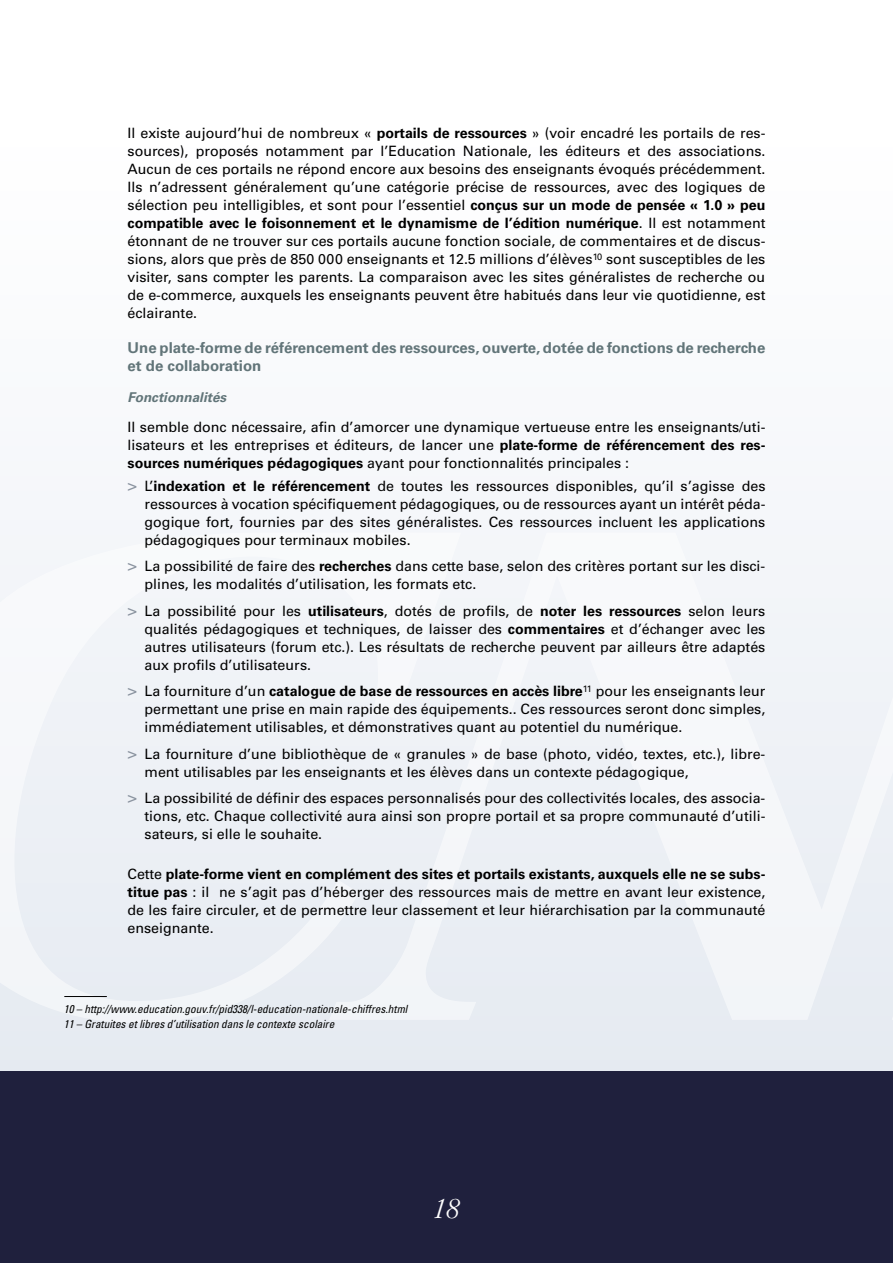
<style>
.page{position:relative;width:893px;height:1263px;background:#fff}
.page>*{position:absolute;margin:0;border:0;box-sizing:border-box;transform-origin:0 0}
.t1{font:italic 300 condensed 30px "Garamond LT";color:#fff}
.t2{font:700 15px/18px "Univers LT";color:#627579}
.t3{font:14.25px/18px "Univers LT";color:#000;text-align:justify}
.t4{font:italic 700 13.5px "Univers LT";color:#627579}
.t5{font:italic condensed 11.25px/15px "Univers LT";color:#000}
.s1{font-weight:700}
.s2{font-size:16.5px;color:#8a939f}
</style>
<div class="page">
<svg style="left:0;top:520px;width:893px;height:551px"></svg>
<div style="left:0;top:1071px;width:893px;height:192px;background:#1f203d"></div>
<svg style="left:0;top:533px;width:461px;height:490px;fill:#eff2f6"></svg>
<svg style="left:329px;top:533px;width:564px;height:487px;fill:#f1f3f8"></svg>
<hr style="left:64px;top:996px;width:43px;height:1px;background:#000">
<p class="t3" style="left:128px;top:124px;width:639px">Il existe aujourd’hui de nombreux « <span class="s1">portails de ressources</span> » (voir encadré les portails de res&shy;sources), proposés notamment par l’Education Nationale, les éditeurs et des associations.<br>Aucun de ces portails ne répond encore aux besoins des enseignants évoqués précédemment.<br>Ils n’adressent généralement qu’une catégorie précise de ressources, avec des logiques de sélection peu intelligibles, et sont pour l’essentiel <span class="s1">conçus sur un mode de pensée « 1.0 » peu compatible avec le foisonnement et le dynamisme de l’édition numérique</span>. Il est notamment étonnant de ne trouver sur ces portails aucune fonction sociale, de commentaires et de discus&shy;sions, alors que près de 850 000 enseignants et 12.5 millions d’élèves<sup>10</sup> sont susceptibles de les visiter, sans compter les parents. La comparaison avec les sites généralistes de recherche ou de e-commerce, auxquels les enseignants peuvent être habitués dans leur vie quotidienne, est éclairante.</p>
<p class="t2" style="left:128px;top:339px;width:639px">Une plate-forme de référencement des ressources, ouverte, dotée de fonctions de recherche et de collaboration</p>
<p class="t4" style="left:128px;top:389px;width:100px">Fonctionnalités</p>
<p class="t3" style="left:128px;top:418px;width:639px">Il semble donc nécessaire, afin d’amorcer une dynamique vertueuse entre les enseignants/uti&shy;lisateurs et les entreprises et éditeurs, de lancer une <span class="s1">plate-forme de référencement des res&shy;sources numériques pédagogiques</span> ayant pour fonctionnalités principales :</p>
<p class="t3" style="left:145px;top:477px;width:622px;text-indent:-17px"><span class="s2">&gt;</span> L’<span class="s1">indexation et le référencement</span> de toutes les ressources disponibles, qu’il s’agisse des ressources à vocation spécifiquement pédagogiques, ou de ressources ayant un intérêt péda&shy;gogique fort, fournies par des sites généralistes. Ces ressources incluent les applications pédagogiques pour terminaux mobiles.</p>
<p class="t3" style="left:145px;top:557px;width:622px;text-indent:-17px"><span class="s2">&gt;</span> La possibilité de faire des <span class="s1">recherches</span> dans cette base, selon des critères portant sur les disci&shy;plines, les modalités d’utilisation, les formats etc.</p>
<p class="t3" style="left:145px;top:602px;width:622px;text-indent:-17px"><span class="s2">&gt;</span> La possibilité pour les <span class="s1">utilisateurs</span>, dotés de profils, de <span class="s1">noter les ressources</span> selon leurs qualités pédagogiques et techniques, de laisser des <span class="s1">commentaires</span> et d’échanger avec les autres utilisateurs (forum etc.). Les résultats de recherche peuvent par ailleurs être adaptés aux profils d’utilisateurs.</p>
<p class="t3" style="left:145px;top:682px;width:622px;text-indent:-17px"><span class="s2">&gt;</span> La fourniture d’un <span class="s1">catalogue de base de ressources en accès libre</span><sup>11</sup> pour les enseignants leur permettant une prise en main rapide des équipements.. Ces ressources seront donc simples, immédiatement utilisables, et démonstratives quant au potentiel du numérique.</p>
<p class="t3" style="left:145px;top:745px;width:622px;text-indent:-17px"><span class="s2">&gt;</span> La fourniture d’une bibliothèque de « granules » de base (photo, vidéo, textes, etc.), libre&shy;ment utilisables par les enseignants et les élèves dans un contexte pédagogique,</p>
<p class="t3" style="left:145px;top:789px;width:622px;text-indent:-17px"><span class="s2">&gt;</span> La possibilité de définir des espaces personnalisés pour des collectivités locales, des associa&shy;tions, etc. Chaque collectivité aura ainsi son propre portail et sa propre communauté d’utili&shy;sateurs, si elle le souhaite.</p>
<p class="t3" style="left:128px;top:864px;width:639px">Cette <span class="s1">plate-forme vient en complément des sites et portails existants, auxquels elle ne se subs&shy;titue pas</span> : il ne s’agit pas d’héberger des ressources mais de mettre en avant leur existence, de les faire circuler, et de permettre leur classement et leur hiérarchisation par la communauté enseignante.</p>
<p class="t5" style="left:64px;top:1002px;width:345px">10 – http://www.education.gouv.fr/pid338/l-education-nationale-chiffres.html<br>11 – Gratuites et libres d’utilisation dans le contexte scolaire</p>
<h1 class="t1" style="left:433px;top:1192px;width:28px">18</h1>
</div>
